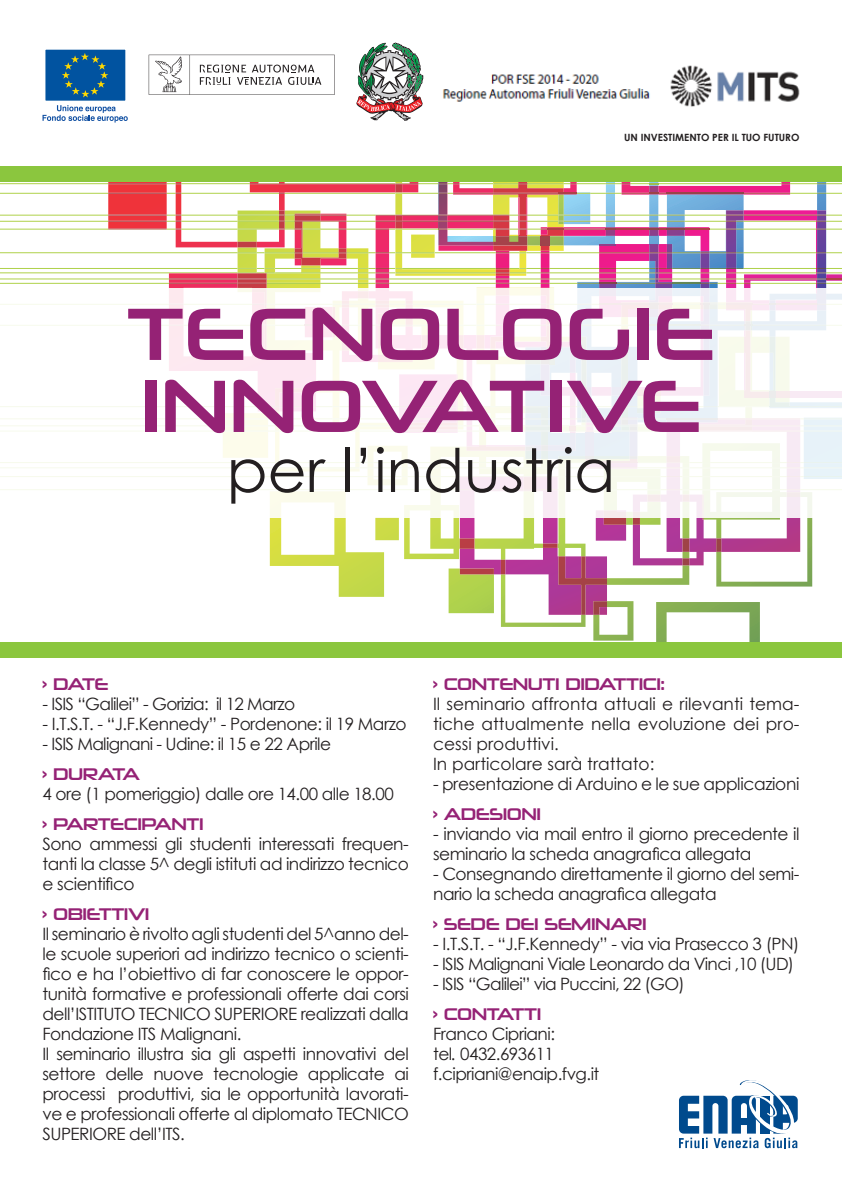
<style>
.page{position:relative;width:842px;height:1191px;background:#fff}
.page>*{position:absolute;margin:0;border:0;box-sizing:border-box;transform-origin:0 0}
.t1{font:75px "Neuropolitical Rg";color:#952275}
.t2{font:60px "Century Gothic";color:#231f20}
.t3{font:17px/20px "Century Gothic";letter-spacing:-.03em;color:#231f20;text-align:justify}
.t4{font:17px "Neuropolitical Rg";letter-spacing:-.03em;color:#952275}
.t5{font:17px "Century Gothic";color:#231f20}
.t6{font:700 10px "Century Gothic";color:#231f20}
.s1{font-style:italic}
</style>
<div class="page">
<svg style="left:0;top:183px;width:108px;height:86px"></svg>
<svg style="left:108px;top:182px;width:734px;height:433px"></svg>
<svg style="left:0;top:288px;width:842px;height:230px"></svg>
<div style="left:0;top:642px;width:842px;height:16px;background:#8bc63e"></div>
<div style="left:0;top:167px;width:842px;height:15px;background:#8bc63e"></div>
<svg style="left:679px;top:1080px;width:119px;height:68px"></svg>
<div style="left:45px;top:49px;width:81px;height:52px;background:#0153a0"></div>
<div style="left:44px;top:49px;width:82px;height:53px;border:1px solid #fff"></div>
<svg style="left:62px;top:53px;width:46px;height:44px"></svg>
<svg style="left:43px;top:105px;width:85px;height:18px"></svg>
<svg style="left:356px;top:43px;width:67px;height:78px"></svg>
<svg style="left:149px;top:55px;width:186px;height:40px"></svg>
<img style="left:442px;top:65px;width:358px;height:42px">
<p class="t6" style="left:624px;top:130px;width:177px">UN INVESTIMENTO PER IL TUO FUTURO</p>
<p class="t1" style="left:127px;top:286px;width:590px">TECNOLOGIE</p>
<p class="t1" style="left:140px;top:358px;width:563px">INNOVATIVE</p>
<p class="t2" style="left:227px;top:428px;width:390px">per l’industria</p>
<p class="t4" style="left:43px;top:673px;width:68px">› DATE</p>
<p class="t3" style="left:43px;top:693px;width:254px">- ISIS “Galilei” - Gorizia: il 12 Marzo</p>
<p class="t3" style="left:43px;top:713px;width:365px">- I.T.S.T. - “J.F.Kennedy” - Pordenone: il 19 Marzo</p>
<p class="t3" style="left:43px;top:733px;width:290px">- ISIS Malignani - Udine: il 15 e 22 Aprile</p>
<p class="t4" style="left:43px;top:763px;width:99px">› DURATA</p>
<p class="t3" style="left:43px;top:783px;width:353px">4 ore (1 pomeriggio) dalle ore 14.00 alle 18.00</p>
<p class="t4" style="left:43px;top:813px;width:163px">› PARTECIPANTI</p>
<p class="t3" style="left:43px;top:833px;width:368px">Sono ammessi gli studenti interessati frequen&shy;tanti la classe 5^ degli istituti ad indirizzo tecnico e scientifico</p>
<p class="t4" style="left:43px;top:903px;width:109px">› OBIETTIVI</p>
<p class="t3" style="left:43px;top:923px;width:368px">Il seminario è rivolto agli studenti del 5^anno del&shy;le scuole superiori ad indirizzo tecnico o scienti&shy;fico e ha l’obiettivo di far conoscere le oppor&shy;tunità formative e professionali offerte dai corsi dell’ISTITUTO TECNICO SUPERIORE realizzati dalla Fondazione ITS Malignani.</p>
<p class="t3" style="left:43px;top:1043px;width:368px">Il seminario illustra sia gli aspetti innovativi del settore delle nuove tecnologie applicate ai processi produttivi, sia le opportunità lavorati&shy;ve e professionali offerte al diplomato TECNICO SUPERIORE dell’ITS.</p>
<p class="t4" style="left:433px;top:673px;width:234px">› CONTENUTI DIDATTICI:</p>
<p class="t3" style="left:433px;top:693px;width:368px">Il seminario affronta attuali e rilevanti tema&shy;tiche attualmente nella evoluzione dei pro&shy;cessi produttivi.</p>
<p class="t5" style="left:433px;top:751px;width:223px">In particolare sarà trattato:</p>
<p class="t3" style="left:433px;top:773px;width:368px">- presentazione di Arduino e le sue applicazioni</p>
<p class="t4" style="left:433px;top:803px;width:109px">› ADESIONI</p>
<p class="t3" style="left:433px;top:823px;width:368px">- inviando via mail entro il giorno precedente il seminario la scheda anagrafica allegata</p>
<p class="t3" style="left:433px;top:863px;width:368px">- Consegnando direttamente il giorno del semi&shy;nario la scheda anagrafica allegata</p>
<p class="t4" style="left:433px;top:913px;width:215px">› SEDE DEI SEMINARI</p>
<p class="t3" style="left:433px;top:933px;width:368px">- I.T.S.T. - “J.F.Kennedy” - via via Prasecco 3 (PN)</p>
<p class="t3" style="left:433px;top:953px;width:363px">- ISIS Malignani Viale Leonardo da Vinci ,10 (UD)</p>
<p class="t3" style="left:433px;top:973px;width:253px">- ISIS “Galilei” via Puccini, 22 (GO)</p>
<p class="t4" style="left:433px;top:1003px;width:110px">› CONTATTI</p>
<p class="t3" style="left:433px;top:1023px;width:123px">Franco Cipriani:</p>
<p class="t3" style="left:433px;top:1043px;width:122px">tel<span class="s1">.</span> 0432.693611</p>
<p class="t3" style="left:433px;top:1063px;width:168px">f.cipriani@enaip.fvg.it</p>
</div>
